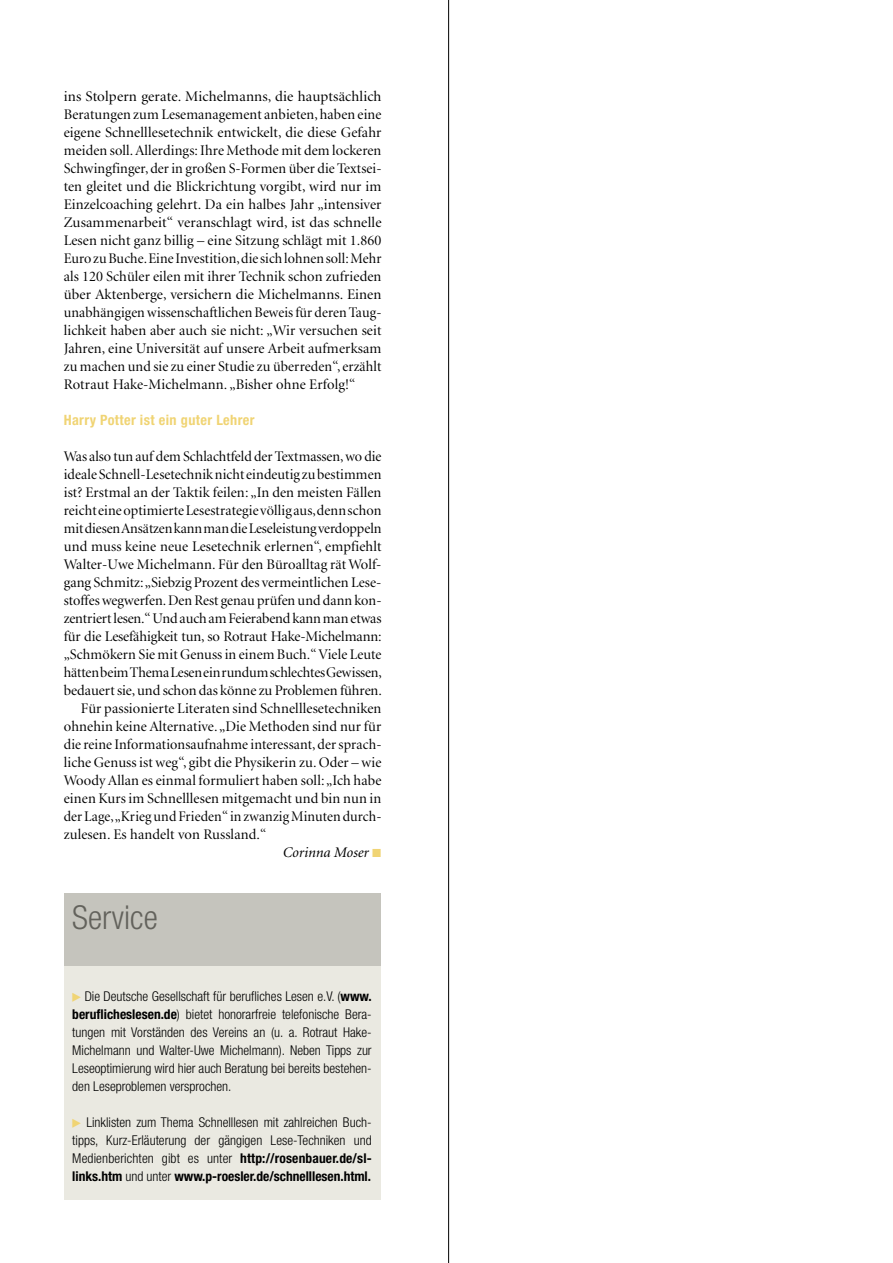
<style>
.page{position:relative;width:893px;height:1263px;background:#fff}
.page>*{position:absolute;margin:0;border:0;box-sizing:border-box;transform-origin:0 0}
.t1{font:300 condensed 33px "Helvetica Neue LT";color:#63625c}
.t2{font:14.7px/18px "Minion Display";letter-spacing:.005em;color:#000;text-align:justify}
.t3{font:italic 14.7px "Minion";color:#000}
.t4{font:700 condensed 14.25px "Helvetica Neue LT";letter-spacing:.025em;color:#f0d474}
.t5{font:300 condensed 13.5px/18px "Helvetica Neue LT";color:#000;text-align:justify}
.s1{font-weight:700}
</style>
<div class="page">
<hr style="left:448px;top:0;width:1px;height:1263px;background:#000">
<div style="left:64px;top:929px;width:316px;height:270px;background:#eae9e1"></div>
<div style="left:64px;top:893px;width:316px;height:72px;background:#c5c4bd"></div>
<p class="t2" style="left:64px;top:88px;width:319px">ins Stolpern gerate. Michelmanns, die hauptsächlich Beratungen zum Lesemanagement anbieten, haben eine eigene Schnelllesetechnik entwickelt, die diese Gefahr meiden soll. Allerdings: Ihre Methode mit dem lockeren Schwingfinger, der in großen S-Formen über die Textsei&shy;ten gleitet und die Blickrichtung vorgibt, wird nur im Einzelcoaching gelehrt. Da ein halbes Jahr „intensiver Zusammenarbeit“ veranschlagt wird, ist das schnelle Lesen nicht ganz billig – eine Sitzung schlägt mit 1.860<br>Euro zu Buche. Eine Investition, die sich lohnen soll: Mehr als 120 Schüler eilen mit ihrer Technik schon zufrieden über Aktenberge, versichern die Michelmanns. Einen unabhängigen wissenschaftlichen Beweis für deren Taug&shy;lichkeit haben aber auch sie nicht: „Wir versuchen seit Jahren, eine Universität auf unsere Arbeit aufmerksam zu machen und sie zu einer Studie zu überreden“, erzählt Rotraut Hake-Michelmann. „Bisher ohne Erfolg!“</p>
<p class="t4" style="left:64px;top:411px;width:192px">Harry Potter ist ein guter Lehrer</p>
<p class="t2" style="left:64px;top:448px;width:319px">Was also tun auf dem Schlachtfeld der Textmassen, wo die</p>
<p class="t2" style="left:64px;top:466px;width:319px">ideale Schnell-Lesetechnik nicht eindeutig zu bestimmen</p>
<p class="t2" style="left:64px;top:484px;width:319px">ist? Erstmal an der Taktik feilen: „In den meisten Fällen</p>
<p class="t2" style="left:64px;top:502px;width:319px">reicht eine optimierte Lesestrategie völlig aus, denn schon</p>
<p class="t2" style="left:64px;top:520px;width:319px">mit diesen Ansätzen kann man die Leseleistung verdoppeln</p>
<p class="t2" style="left:64px;top:538px;width:319px">und muss keine neue Lesetechnik erlernen“, empfiehlt</p>
<p class="t2" style="left:64px;top:556px;width:319px">Walter-Uwe Michelmann. Für den Büroalltag rät Wolf-</p>
<p class="t2" style="left:64px;top:574px;width:319px">gang Schmitz: „Siebzig Prozent des vermeintlichen Lese-</p>
<p class="t2" style="left:64px;top:592px;width:319px">stoffes wegwerfen. Den Rest genau prüfen und dann kon-</p>
<p class="t2" style="left:64px;top:610px;width:319px">zentriert lesen.“ Und auch am Feierabend kann man etwas</p>
<p class="t2" style="left:64px;top:628px;width:319px">für die Lesefähigkeit tun, so Rotraut Hake-Michelmann:</p>
<p class="t2" style="left:64px;top:646px;width:319px">„Schmökern Sie mit Genuss in einem Buch.“ Viele Leute</p>
<p class="t2" style="left:64px;top:664px;width:320px">hätten beim Thema Lesen ein rundum schlechtes Gewissen,</p>
<p class="t2" style="left:64px;top:682px;width:320px">bedauert sie, und schon das könne zu Problemen führen.</p>
<p class="t2" style="left:81px;top:700px;width:302px">Für passionierte Literaten sind Schnelllesetechniken</p>
<p class="t2" style="left:64px;top:718px;width:319px">ohnehin keine Alternative. „Die Methoden sind nur für</p>
<p class="t2" style="left:64px;top:736px;width:319px">die reine Informationsaufnahme interessant, der sprach-</p>
<p class="t2" style="left:64px;top:754px;width:319px">liche Genuss ist weg“, gibt die Physikerin zu. Oder – wie</p>
<p class="t2" style="left:64px;top:772px;width:319px">Woody Allan es einmal formuliert haben soll: „Ich habe</p>
<p class="t2" style="left:64px;top:790px;width:319px">einen Kurs im Schnelllesen mitgemacht und bin nun in</p>
<p class="t2" style="left:64px;top:808px;width:319px">der Lage, „Krieg und Frieden“ in zwanzig Minuten durch-</p>
<p class="t2" style="left:64px;top:826px;width:204px">zulesen. Es handelt von Russland.“</p>
<p class="t3" style="left:282px;top:845px;width:88px">Corinna Moser</p>
<h1 class="t1" style="left:72px;top:898px;width:87px">Service</h1>
<p class="t5" style="left:72px;top:987px;width:301px;text-indent:12px">Die Deutsche Gesellschaft für berufliches Lesen e.V. (<span class="s1">www. beruflicheslesen.de</span>) bietet honorarfreie telefonische Bera&shy;tungen mit Vorständen des Vereins an (u. a. Rotraut Hake-Michelmann und Walter-Uwe Michelmann). Neben Tipps zur Leseoptimierung wird hier auch Beratung bei bereits bestehen&shy;den Leseproblemen versprochen.</p>
<p class="t5" style="left:72px;top:1113px;width:301px;text-indent:14px">Linklisten zum Thema Schnelllesen mit zahlreichen Buch&shy;tipps, Kurz-Erläuterung der gängigen Lese-Techniken und Medienberichten gibt es unter <span class="s1">http://rosenbauer.de/sl&shy;links.htm</span> und unter <span class="s1">www.p-roesler.de/schnelllesen.html.</span></p>
</div>
